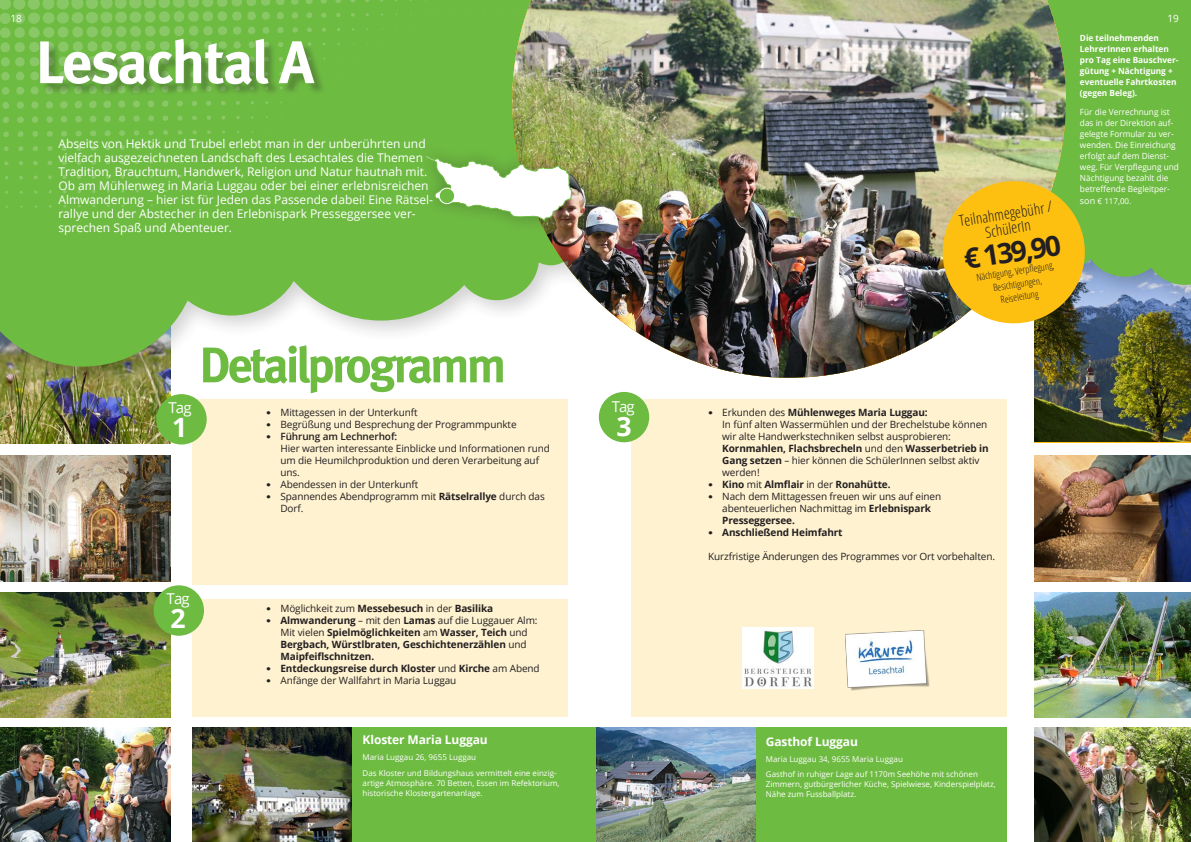
<style>
.page{position:relative;width:1191px;height:842px;background:#fff}
.page>*{position:absolute;margin:0;border:0;box-sizing:border-box;transform-origin:0 0}
.TITEL{font:700 60px "Meta";letter-spacing:-.03em;color:#fff}
.t1{font:700 50px "Meta";letter-spacing:-.06em;color:#6ebb42}
.t2{font:700 28.1px "Open Sans";color:#231f20}
.t3{font:700 26.6px "Open Sans";color:#fff}
.t4{font:300 condensed 15.1px "Open Sans";color:#231f20}
.t5{font:15px "Open Sans";letter-spacing:-.06em;color:#fff}
.Introtext{font:12px/14px "Open Sans";color:#fff}
.Unterbringung_Übersc{font:700 12px "Open Sans";letter-spacing:-.01em;color:#fff}
.Kleiner_Text_weiß{font:700 12px "Open Sans";letter-spacing:-.01em;color:#fff}
.Programmtext{font:10px/12px "Open Sans";letter-spacing:-.01em;color:#231f20}
.t6{font:700 10px/12px "Open Sans";letter-spacing:-.01em;color:#231f20}
.Seitenzahlen{font:10px "Open Sans";color:#fff}
.t7{font:300 condensed 9.7px "Open Sans";color:#231f20}
.Kleiner_Text_weiß-2{font:8.5px/11.1px "Open Sans";color:#fff}
.Organisatorisches_Bo{font:700 8.5px/11.1px "Open Sans";color:#fff}
.Kleiner_Text_weiß-3{font:8px/10px "Open Sans";color:#fff}
.s1{font-family:"Helvetica Neue LT Std";font-stretch:condensed;font-size:9px}
.s2{font-weight:600}
.s3{font-weight:700}
.s4{font-family:"Helvetica Neue LT Std";font-weight:400;font-stretch:condensed;font-size:9px}
.s5{font-weight:400}
.s6{font-size:9px}
</style>
<div class="page">
<div style="left:192px;top:399px;width:376px;height:318px;background:#fef2d0"></div>
<div style="left:631px;top:399px;width:375px;height:318px;background:#fef2d0"></div>
<div style="left:192px;top:727px;width:814px;height:115px;background:#6ebb42"></div>
<div style="left:599px;top:392px;width:50px;height:50px;background:#6ebb42;border-radius:50%"></div>
<img style="left:0;top:389px;width:170px;height:55px">
<img style="left:1034px;top:389px;width:157px;height:52px">
<img style="left:0;top:455px;width:170px;height:127px">
<img style="left:1034px;top:455px;width:157px;height:127px">
<img style="left:0;top:592px;width:170px;height:125px">
<img style="left:1034px;top:592px;width:157px;height:125px">
<img style="left:0;top:727px;width:170px;height:115px">
<div style="left:0;top:0;width:1191px;height:389px;background:#231f20;opacity:.2"></div>
<svg style="left:0;top:253px;width:199px;height:113px;background:#79b951"></svg>
<div style="left:265px;top:89px;width:232px;height:232px;background:#6ebb42;border-radius:50%"></div>
<div style="left:159px;top:170px;width:146px;height:145px;background:#6ebb42;border-radius:50%"></div>
<div style="left:454px;top:216px;width:85px;height:84px;background:#6ebb42;border-radius:50%"></div>
<div style="left:1082px;top:192px;width:85px;height:85px;background:#6ebb42;border-radius:50%"></div>
<svg style="left:1142px;top:253px;width:49px;height:32px"></svg>
<div style="left:0;top:0;width:1191px;height:253px;background:#6ebb42"></div>
<div style="left:189px;top:585px;width:389px;height:13px;background:#fff"></div>
<div style="left:154px;top:585px;width:50px;height:51px;background:#6ebb42;border-radius:50%"></div>
<svg style="left:0;top:0;width:498px;height:208px"></svg>
<img style="left:512px;top:0;width:554px;height:378px">
<div style="left:411px;top:141px;width:176px;height:94px;background:#231f20;opacity:.3"></div>
<svg style="left:424px;top:154px;width:148px;height:68px"></svg>
<div style="left:439px;top:188px;width:15px;height:16px;background:#6ebb42;border-radius:50%"></div>
<div style="left:439px;top:188px;width:16px;height:16px;border:1px solid #fff;border-radius:50%"></div>
<svg style="left:935px;top:174px;width:156px;height:156px;background:#d5b233"></svg>
<img style="left:192px;top:727px;width:160px;height:115px">
<div style="left:42px;top:41px;width:284px;height:56px;background:#231f20;opacity:.3"></div>
<img style="left:1034px;top:727px;width:157px;height:115px">
<img style="left:596px;top:727px;width:159px;height:115px">
<div style="left:156px;top:394px;width:51px;height:50px;background:#6ebb42;border-radius:50%"></div>
<img style="left:743px;top:628px;width:70px;height:61px">
<img style="left:846px;top:630px;width:84px;height:61px">
<p class="Seitenzahlen" style="left:10px;top:11px;width:13px">18</p>
<p class="Seitenzahlen" style="left:1167px;top:11px;width:13px">19</p>
<p class="TITEL" style="left:36px;top:27px;width:279px">Lesachtal A</p>
<p class="Introtext" style="left:58px;top:136px;width:376px">Abseits von Hektik und Trubel erlebt man in der unberührten und vielfach ausgezeichneten Landschaft des Lesachtales die Themen Tradition, Brauchtum, Handwerk, Religion und Natur hautnah mit.<br>Ob am Mühlenweg in Maria Luggau oder bei einer erlebnisreichen Almwanderung – hier ist für Jeden das Passende dabei! Eine Rätsel&shy;rallye und der Abstecher in den Erlebnispark Presseggersee ver&shy;sprechen Spaß und Abenteuer.</p>
<p class="t5" style="left:169px;top:397px;width:25px">Tag</p>
<p class="t3" style="left:172px;top:409px;width:17px">1</p>
<p class="t1" style="left:200px;top:335px;width:308px">Detailprogramm</p>
<p class="Programmtext" style="left:266px;top:406px;width:153px"><span class="s1">•</span> Mittagessen in der Unterkunft</p>
<p class="Programmtext" style="left:266px;top:418px;width:252px"><span class="s1">•</span> Begrüßung und Besprechung der Programmpunkte</p>
<p class="Programmtext" style="left:280px;top:430px;width:271px;text-indent:-14px"><span class="s1">•</span> <span class="s2">Führung am Lechnerhof:<br></span>Hier warten interessante Einblicke und Informationen rund um die Heumilchproduktion und deren Verarbeitung auf uns.</p>
<p class="Programmtext" style="left:266px;top:478px;width:154px"><span class="s1">•</span> Abendessen in der Unterkunft</p>
<p class="Programmtext" style="left:280px;top:490px;width:266px;text-indent:-14px"><span class="s1">•</span> Spannendes Abendprogramm mit <span class="s3">Rätselrallye</span> durch das<br>Dorf.</p>
<p class="t5" style="left:167px;top:588px;width:25px">Tag</p>
<p class="t3" style="left:170px;top:600px;width:17px">2</p>
<p class="Programmtext" style="left:266px;top:602px;width:228px"><span class="s1">•</span> Möglichkeit zum <span class="s3">Messebesuch</span> in der <span class="s3">Basilika</span></p>
<p class="t6" style="left:280px;top:614px;width:259px;text-indent:-14px"><span class="s4">•</span> Almwanderung <span class="s5">– mit den</span> Lamas <span class="s5">auf die Luggauer Alm:<br>Mit vielen</span> Spielmöglichkeiten <span class="s5">am</span> Wasser, Teich <span class="s5">und </span>Bergbach, Würstlbraten, Geschichtenerzählen <span class="s5">und </span>Maipfeiflschnitzen.</p>
<p class="t6" style="left:266px;top:662px;width:275px"><span class="s4">•</span> Entdeckungsreise durch Kloster <span class="s5">und</span> Kirche <span class="s5">am Abend</span></p>
<p class="Programmtext" style="left:266px;top:674px;width:192px"><span class="s1">•</span> Anfänge der Wallfahrt in Maria Luggau</p>
<p class="Unterbringung_Übersc" style="left:362px;top:731px;width:127px">Kloster Maria Luggau</p>
<p class="Kleiner_Text_weiß-3" style="left:362px;top:752px;width:115px">Maria Luggau 26, 9655 Luggau</p>
<p class="Kleiner_Text_weiß-3" style="left:362px;top:768px;width:198px">Das Kloster und Bildungshaus vermittelt eine einzig&shy;artige Atmosphäre. 70 Betten, Essen im Refektorium, historische Klostergartenanlage.</p>
<p class="t5" style="left:612px;top:396px;width:25px">Tag</p>
<p class="t3" style="left:616px;top:407px;width:17px">3</p>
<p class="t4" style="left:957px;top:211px;width:96px;rotate:-9deg">Teilnahmegebühr /</p>
<p class="t4" style="left:983px;top:222px;width:47px;rotate:-9deg">SchülerIn</p>
<p class="t2" style="left:961px;top:240px;width:99px;rotate:-9deg">€ 139,90</p>
<p class="t7" style="left:975px;top:271px;width:80px;rotate:-9deg">Nächtigung, Verpflegung,</p>
<p class="t7" style="left:992px;top:281px;width:51px;rotate:-9deg">Besichtigungen,</p>
<p class="t7" style="left:999px;top:293px;width:40px;rotate:-9deg">Reiseleitung</p>
<p class="Organisatorisches_Bo" style="left:1080px;top:32px;width:100px">Die teilnehmenden<br>LehrerInnen erhalten pro Tag eine Bauschver&shy;gütung + Nächtigung + eventuelle Fahrtkosten (gegen Beleg).</p>
<p class="Kleiner_Text_weiß-2" style="left:1080px;top:106px;width:100px">Für die Verrechnung ist das in der Direktion auf&shy;gelegte Formular zu ver&shy;wenden. Die Einreichung erfolgt auf dem Dienst&shy;weg. Für Verpflegung und<br>Nächtigung bezahlt die betreffende Begleitper-</p>
<p class="Kleiner_Text_weiß-3" style="left:1080px;top:196px;width:53px"><span class="s6">son</span> € 117,00.</p>
<p class="Programmtext" style="left:722px;top:406px;width:268px;text-indent:-14px"><span class="s1">•</span> Erkunden des <span class="s3">Mühlenweges Maria Luggau:<br></span>In fünf alten Wassermühlen und der Brechelstube können wir alte Handwerkstechniken selbst ausprobieren:<br><span class="s3">Kornmahlen, Flachsbrecheln</span> und den <span class="s3">Wasserbetrieb in Gang setzen</span> – hier können die SchülerInnen selbst aktiv werden!</p>
<p class="t6" style="left:708px;top:478px;width:184px"><span class="s4">•</span> Kino <span class="s5">mit</span> Almflair <span class="s5">in der</span> Ronahütte.</p>
<p class="Programmtext" style="left:722px;top:490px;width:220px;text-indent:-14px"><span class="s1">•</span> Nach dem Mittagessen freuen wir uns auf einen abenteuerlichen Nachmittag im <span class="s3">Erlebnispark<br>Presseggersee.</span></p>
<p class="t6" style="left:708px;top:526px;width:136px"><span class="s4">•</span> Anschließend Heimfahrt</p>
<p class="Programmtext" style="left:708px;top:550px;width:288px">Kurzfristige Änderungen des Programmes vor Ort vorbehalten.</p>
<p class="Kleiner_Text_weiß" style="left:766px;top:733px;width:93px">Gasthof Luggau</p>
<p class="Kleiner_Text_weiß-3" style="left:766px;top:753px;width:139px">Maria Luggau 34, 9655 Maria Luggau</p>
<p class="Kleiner_Text_weiß-3" style="left:766px;top:769px;width:231px">Gasthof in ruhiger Lage auf 1170m Seehöhe mit schönen<br>Zimmern, gutbürgerlicher Küche, Spielwiese, Kinderspielplatz,<br>Nähe zum Fussballplatz.</p>
</div>
